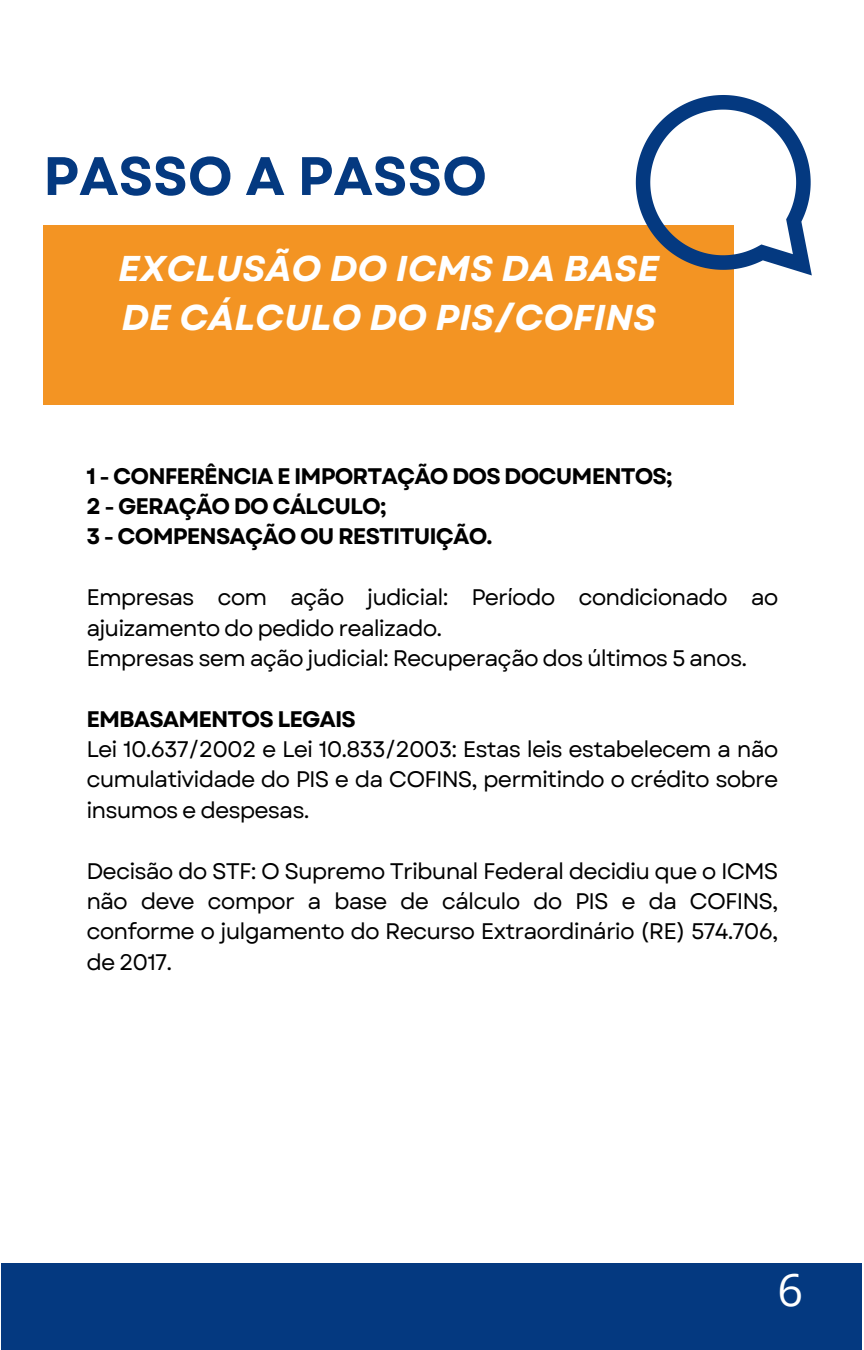
<style>
.page{position:relative;width:864px;height:1350px;background:#fff}
.page>*{position:absolute;margin:0;border:0;box-sizing:border-box;transform-origin:0 0}
.t1{font:700 54px "Garet";color:#043980}
.t2{font:45px "Open Sans";color:#fff}
.t3{font:italic 700 35.77px/49.1px "Garet";color:#fff}
.t4{font:22.5px/30.4px "Garet";letter-spacing:-.04em;color:#000;text-align:justify}
.t5{font:700 22.5px/30.4px "Garet";letter-spacing:-.04em;color:#000}
</style>
<div class="page">
<div style="left:43px;top:225px;width:691px;height:180px;background:#f39423"></div>
<svg style="left:636px;top:95px;width:176px;height:180px"></svg>
<div style="left:2px;top:1264px;width:860px;height:86px;background:#043980"></div>
<h1 class="t1" style="left:43px;top:137px;width:445px">PASSO A PASSO</h1>
<p class="t3" style="left:118px;top:244px;width:543px">EXCLUSÃO DO ICMS DA BASE<br>DE CÁLCULO DO PIS/COFINS</p>
<h3 class="t5" style="left:86px;top:461px;width:588px">1 - CONFERÊNCIA E IMPORTAÇÃO DOS DOCUMENTOS;<br>2 - GERAÇÃO DO CÁLCULO;<br>3 - COMPENSAÇÃO OU RESTITUIÇÃO.</h3>
<h4 class="t4" style="left:86px;top:582px;width:694px">Empresas com ação judicial: Período condicionado ao ajuizamento do pedido realizado.</h4>
<p class="t4" style="left:86px;top:643px;width:662px">Empresas sem ação judicial: Recuperação dos últimos 5 anos.</p>
<p class="t5" style="left:86px;top:704px;width:271px">EMBASAMENTOS LEGAIS</p>
<p class="t4" style="left:86px;top:734px;width:694px">Lei 10.637/2002 e Lei 10.833/2003: Estas leis estabelecem a não cumulatividade do PIS e da COFINS, permitindo o crédito sobre insumos e despesas.</p>
<p class="t4" style="left:86px;top:856px;width:694px">Decisão do STF: O Supremo Tribunal Federal decidiu que o ICMS não deve compor a base de cálculo do PIS e da COFINS, conforme o julgamento do Recurso Extraordinário (RE) 574.706, de 2017.</p>
<h2 class="t2" style="left:778px;top:1258px;width:27px">6</h2>
</div>
